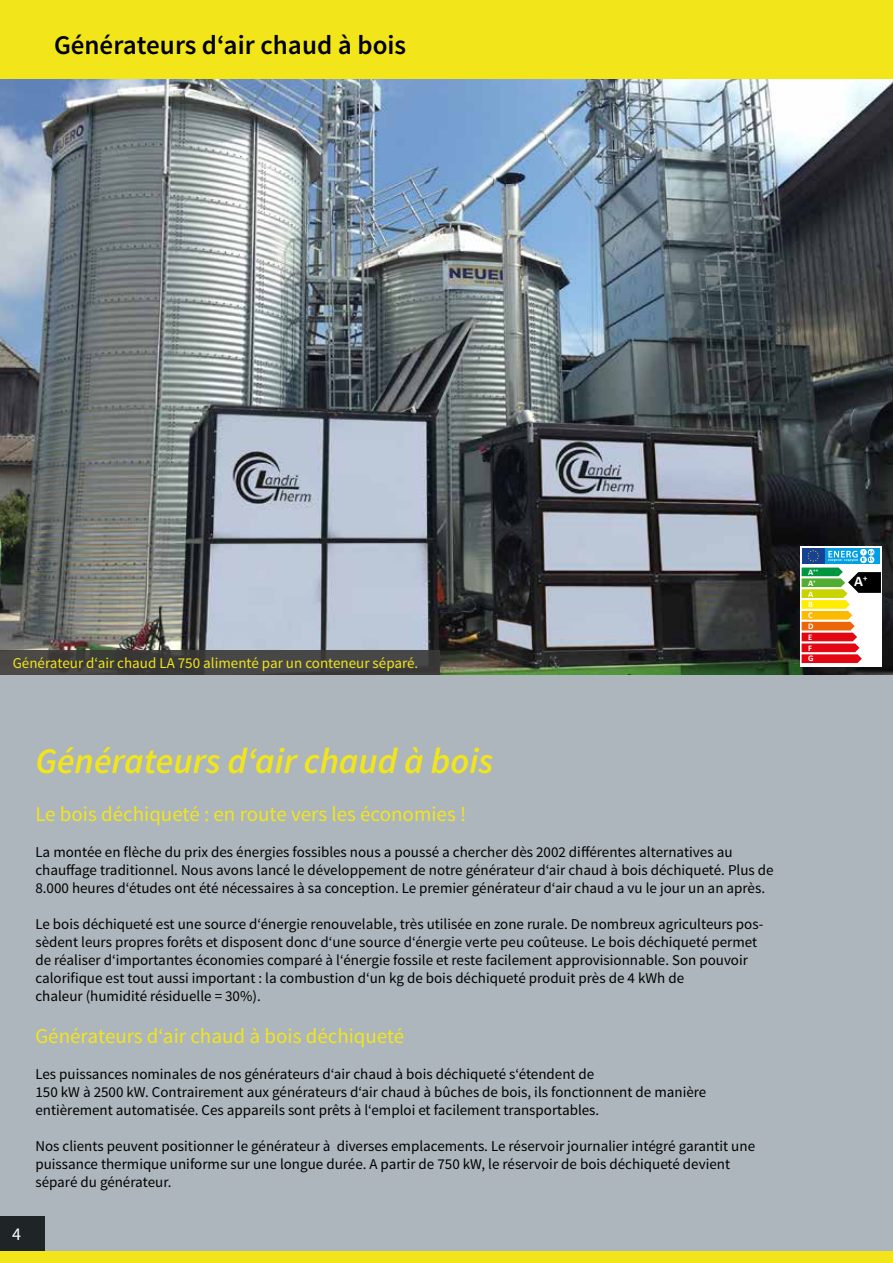
<style>
.page{position:relative;width:893px;height:1263px;background:#fff}
.page>*{position:absolute;margin:0;border:0;box-sizing:border-box;transform-origin:0 0}
.t1{font:italic 600 36px "Source Sans Pro";color:#f2e61a}
.t2{font:600 27px "Source Sans Pro";color:#000}
.t3{font:21px "Source Sans Pro";color:#f2e61a}
.t4{font:18px "Source Sans Pro";color:#fff}
.t5{font:15px/18px "Source Sans Pro";color:#000}
.t6{font:15px "Source Sans Pro";color:#f2e61a}
.t7{font:700 14.7px "Calibri";color:#fff}
.t8{font:700 8.55px/10.8px "Calibri";color:#fff}
.t9{font:700 4.95px "Calibri";color:#fff}
.s1{font-size:8.55px}
</style>
<div class="page">
<div style="left:0;top:675px;width:893px;height:576px;background:#adb6bc"></div>
<img style="left:0;top:79px;width:893px;height:596px">
<svg style="left:800px;top:546px;width:82px;height:121px"></svg>
<div style="left:0;top:650px;width:439px;height:25px;background:linear-gradient(to right,#41403c,#424344)"></div>
<div style="left:0;top:0;width:893px;height:79px;background:#f2e61a"></div>
<div style="left:0;top:1216px;width:45px;height:47px;background:#1f2427"></div>
<div style="left:0;top:1251px;width:893px;height:12px;background:#f2e61a"></div>
<h2 class="t2" style="left:54px;top:28px;width:354px">Générateurs d‘air chaud à bois</h2>
<p class="t6" style="left:13px;top:653px;width:407px">Générateur d‘air chaud LA 750 alimenté par un conteneur séparé.</p>
<p class="t4" style="left:12px;top:1222px;width:10px">4</p>
<h1 class="t1" style="left:35px;top:739px;width:459px">Générateurs d‘air chaud à bois</h1>
<h3 class="t3" style="left:35px;top:801px;width:432px">Le bois déchiqueté : en route vers les économies !</h3>
<p class="t5" style="left:35px;top:844px;width:740px">La montée en flèche du prix des énergies fossibles nous a poussé a chercher dès 2002 différentes alternatives au chauffage traditionnel. Nous avons lancé le développement de notre générateur d‘air chaud à bois déchiqueté. Plus de<br>8.000 heures d‘études ont été nécessaires à sa conception. Le premier générateur d‘air chaud a vu le jour un an après.</p>
<p class="t5" style="left:35px;top:916px;width:730px">Le bois déchiqueté est une source d‘énergie renouvelable, très utilisée en zone rurale. De nombreux agriculteurs pos&shy;sèdent leurs propres forêts et disposent donc d‘une source d‘énergie verte peu coûteuse. Le bois déchiqueté permet de réaliser d‘importantes économies comparé à l‘énergie fossile et reste facilement approvisionnable. Son pouvoir calorifique est tout aussi important : la combustion d‘un kg de bois déchiqueté produit près de 4 kWh de<br>chaleur (humidité résiduelle = 30%).</p>
<h3 class="t3" style="left:35px;top:1023px;width:370px">Générateurs d‘air chaud à bois déchiqueté</h3>
<p class="t5" style="left:35px;top:1066px;width:672px">Les puissances nominales de nos générateurs d‘air chaud à bois déchiqueté s‘étendent de<br>150 kW à 2500 kW. Contrairement aux générateurs d‘air chaud à bûches de bois, ils fonctionnent de manière entièrement automatisée. Ces appareils sont prêts à l‘emploi et facilement transportables.</p>
<p class="t5" style="left:35px;top:1138px;width:721px">Nos clients peuvent positionner le générateur à diverses emplacements. Le réservoir journalier intégré garantit une puissance thermique uniforme sur une longue durée. A partir de 750 kW, le réservoir de bois déchiqueté devient séparé du générateur.</p>
<p class="t9" style="left:808px;top:567px;width:12px"><span class="s1">A</span>++</p>
<p class="t8" style="left:808px;top:577px;width:9px">A<sup>+<br></sup>A<br>B<br>C<br>D<br>E<br>F<br>G</p>
<p class="t7" style="left:854px;top:572px;width:15px">A<sup>+</sup></p>
</div>
